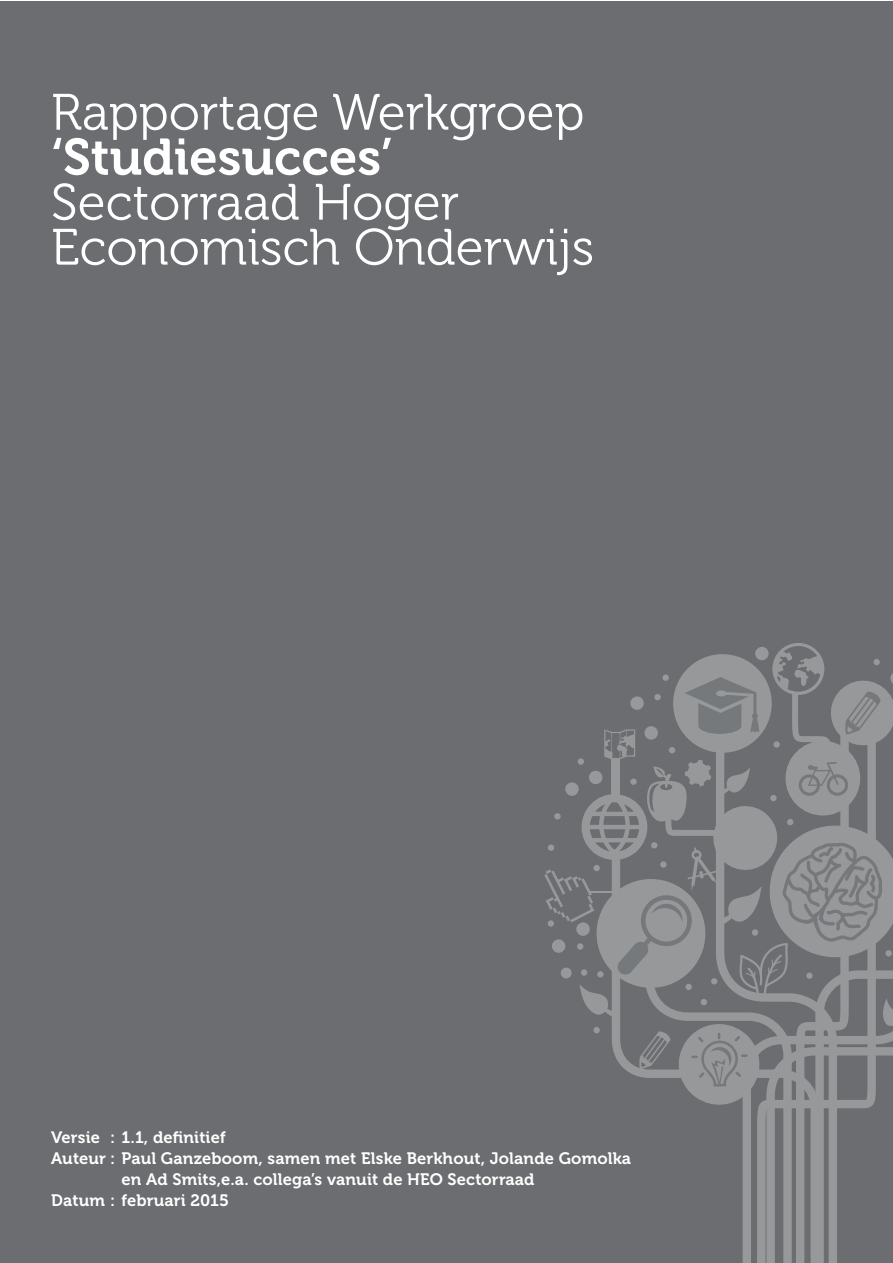
<style>
.page{position:relative;width:893px;height:1263px;background:#fff}
.page>*{position:absolute;margin:0;border:0;box-sizing:border-box;transform-origin:0 0}
.t1{font:51px/45px "Museo 300";color:#fff}
.t2{font:51px "Museo 700";color:#fff}
.t3{font:16.5px "Museo 700";letter-spacing:.01em;color:#fff}
</style>
<div class="page">
<div style="left:0;top:1px;width:892px;height:1262px;background:#6c6d70"></div>
<svg style="left:544px;top:643px;width:348px;height:620px"></svg>
<hr style="left:589px;top:891px;width:25px;height:2px;background:#fff">
<h1 class="t1" style="left:51px;top:91px;width:535px">Rapportage Werkgroep</h1>
<h1 class="t2" style="left:51px;top:129px;width:344px">‘Studiesucces’</h1>
<h1 class="t1" style="left:51px;top:181px;width:545px">Sectorraad Hoger<br>Economisch Onderwijs</h1>
<p class="t3" style="left:51px;top:1128px;width:176px">Versie : 1.1, definitief</p>
<p class="t3" style="left:51px;top:1149px;width:582px">Auteur : Paul Ganzeboom, samen met Elske Berkhout, Jolande Gomolka</p>
<p class="t3" style="left:122px;top:1170px;width:414px">en Ad Smits,e.a. collega’s vanuit de HEO Sectorraad</p>
<p class="t3" style="left:51px;top:1191px;width:179px">Datum : februari 2015</p>
</div>
